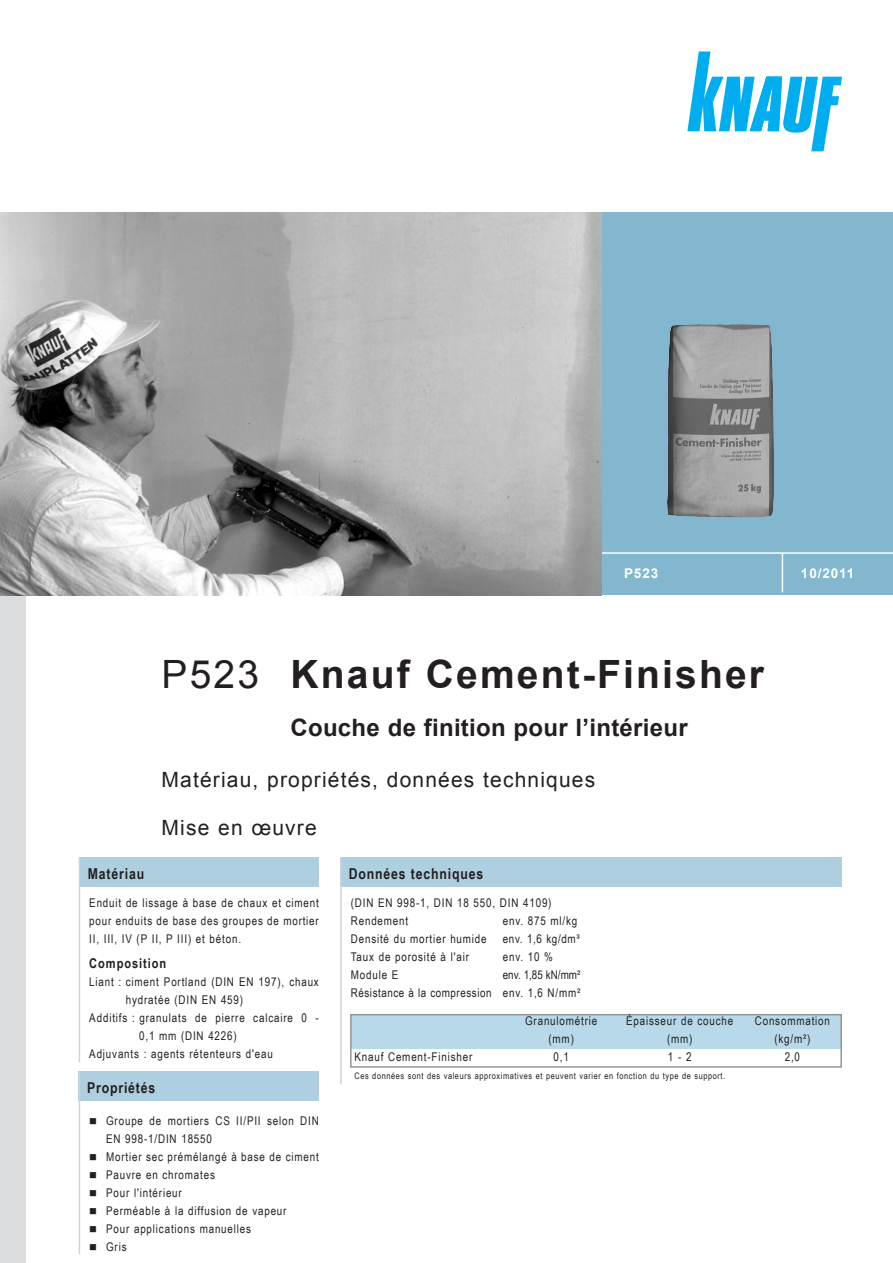
<style>
.page{position:relative;width:893px;height:1263px;background:#fff}
.page>*{position:absolute;margin:0;border:0;box-sizing:border-box;transform-origin:0 0}
.t1{font:700 39px "Arial";letter-spacing:.055em;color:#231f20}
.t2{font:39px "Arial";color:#231f20}
.t3{font:700 24px "Arial";letter-spacing:.01em;color:#231f20}
.t4{font:21px "Arial";letter-spacing:.055em;color:#231f20}
.t5{font:700 15px "Arial Narrow";letter-spacing:.055em;color:#231f20}
.t6{font:700 13.5px "Arial Narrow";letter-spacing:.07em;color:#231f20}
.t7{font:700 13.5px "Arial";letter-spacing:.065em;color:#fff}
.t8{font:12px/18px "Arial Narrow";letter-spacing:.07em;color:#231f20}
.t9{font:12px/18px "Arial Narrow";letter-spacing:.045em;color:#231f20;text-align:right}
.t10{font:9px "Arial Narrow";letter-spacing:.07em;color:#231f20}
</style>
<div class="page">
<div style="left:602px;top:213px;width:291px;height:382px;background:#82b7cf"></div>
<div style="left:0;top:273px;width:26px;height:990px;background:#dcdddf"></div>
<svg style="left:687px;top:51px;width:155px;height:100px"></svg>
<hr style="left:574px;top:552px;width:319px;height:2px;background:#fff">
<hr style="left:782px;top:553px;width:1px;height:39px;background:#fff">
<div style="left:79px;top:857px;width:240px;height:30px;background:#aecfe0"></div>
<div style="left:340px;top:857px;width:502px;height:30px;background:#aecfe0"></div>
<img style="left:667px;top:324px;width:106px;height:194px">
<hr style="left:79px;top:857px;width:1px;height:205px;background:#d1d2d4">
<hr style="left:340px;top:857px;width:2px;height:227px;background:#d1d2d4">
<div style="left:79px;top:1071px;width:240px;height:30px;background:#aecfe0"></div>
<hr style="left:79px;top:1071px;width:1px;height:183px;background:#d1d2d4">
<img style="left:0;top:213px;width:602px;height:382px">
<div style="left:351px;top:1014px;width:491px;height:34px;background:#b8d9e9"></div>
<div style="left:350px;top:1014px;width:492px;height:54px;border:2px solid #939598"></div>
<h1 class="t2" style="left:162px;top:652px;width:99px">P523</h1>
<p class="t7" style="left:624px;top:566px;width:36px">P523</p>
<p class="t7" style="left:801px;top:566px;width:55px">10/2011</p>
<h1 class="t1" style="left:291px;top:652px;width:475px">Knauf Cement-Finisher</h1>
<h2 class="t3" style="left:291px;top:714px;width:399px">Couche de finition pour l’intérieur</h2>
<h3 class="t4" style="left:162px;top:767px;width:435px">Matériau, propriétés, données techniques</h3>
<h3 class="t4" style="left:162px;top:815px;width:157px">Mise en œuvre</h3>
<p class="t5" style="left:88px;top:865px;width:58px">Matériau</p>
<p class="t5" style="left:349px;top:865px;width:136px">Données techniques</p>
<p class="t8" style="left:89px;top:893px;width:231px;text-align:justify">Enduit de lissage à base de chaux et ciment pour enduits de base des groupes de mortier II, III, IV (P II, P III) et béton.</p>
<p class="t6" style="left:89px;top:956px;width:78px">Composition</p>
<p class="t8" style="left:89px;top:973px;width:231px">Liant : ciment Portland (DIN EN 197), chaux</p>
<p class="t8" style="left:126px;top:991px;width:119px">hydratée (DIN EN 459)</p>
<p class="t8" style="left:89px;top:1009px;width:231px">Additifs : granulats de pierre calcaire 0 -</p>
<p class="t8" style="left:139px;top:1027px;width:99px">0,1 mm (DIN 4226)</p>
<p class="t8" style="left:89px;top:1045px;width:185px">Adjuvants : agents rétenteurs d'eau</p>
<p class="t5" style="left:87px;top:1079px;width:70px">Propriétés</p>
<p class="t8" style="left:106px;top:1112px;width:214px">Groupe de mortiers CS II/PII selon DIN<br>EN 998-1/DIN 18550<br>Mortier sec prémélangé à base de ciment<br>Pauvre en chromates<br>Pour l'intérieur<br>Perméable à la diffusion de vapeur<br>Pour applications manuelles<br>Gris</p>
<p class="t8" style="left:351px;top:893px;width:202px">(DIN EN 998-1, DIN 18 550, DIN 4109)<br>Rendement</p>
<p class="t8" style="left:503px;top:911px;width:76px">env. 875 ml/kg</p>
<p class="t8" style="left:351px;top:929px;width:137px">Densité du mortier humide</p>
<p class="t8" style="left:503px;top:929px;width:78px">env. 1,6 kg/dm³</p>
<p class="t8" style="left:351px;top:947px;width:120px">Taux de porosité à l'air</p>
<p class="t8" style="left:503px;top:947px;width:52px">env. 10 %</p>
<p class="t8" style="left:351px;top:965px;width:49px">Module E</p>
<p class="t9" style="left:351px;top:965px;width:231px">env. 1,85 kN/mm²<br>Résistance à la compression env. 1,6 N/mm²</p>
<p class="t8" style="left:525px;top:1012px;width:74px">Granulométrie</p>
<p class="t8" style="left:626px;top:1012px;width:109px">Épaisseur de couche</p>
<p class="t8" style="left:755px;top:1012px;width:77px">Consommation</p>
<p class="t8" style="left:548px;top:1030px;width:27px">(mm)</p>
<p class="t8" style="left:667px;top:1030px;width:27px">(mm)</p>
<p class="t8" style="left:774px;top:1030px;width:38px">(kg/m²)</p>
<p class="t8" style="left:354px;top:1048px;width:119px">Knauf Cement-Finisher</p>
<p class="t8" style="left:554px;top:1048px;width:17px">0,1</p>
<p class="t8" style="left:668px;top:1048px;width:25px">1 - 2</p>
<p class="t8" style="left:785px;top:1048px;width:17px">2,0</p>
<p class="t10" style="left:354px;top:1070px;width:372px">Ces données sont des valeurs approximatives et peuvent varier en fonction du type de support.</p>
</div>
